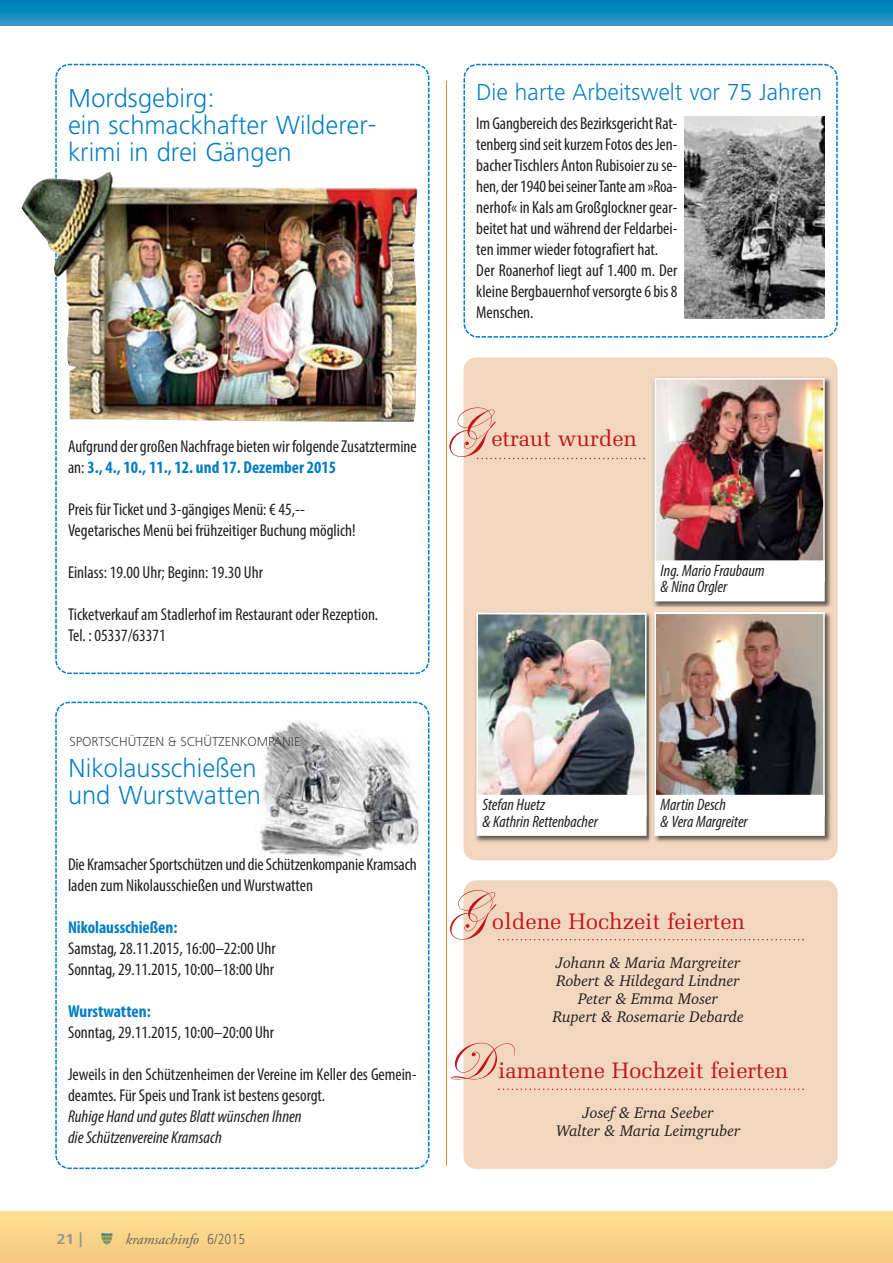
<style>
.page{position:relative;width:893px;height:1263px;background:#fff}
.page>*{position:absolute;margin:0;border:0;box-sizing:border-box;transform-origin:0 0}
.t1{font:54px "Edwardian Script ITC";color:#c4151c}
.t2{font:300 27px/27px "Frutiger Next LT";color:#007dc5}
.t3{font:300 24px "Frutiger Next LT";color:#007dc5}
.t4{font:22.35px "Melior";color:#c4151c}
.t5{font:condensed 17.25px/21px "Myriad Pro";color:#231f20}
.t6{font:italic condensed 17.25px/21px "Myriad Pro";color:#231f20}
.t7{font:700 condensed 17.25px "Myriad Pro";color:#007dc5}
.t8{font:italic condensed 16.5px/16.5px "Myriad Pro";color:#231f20}
.t9{font:italic 15.75px/18px "Charter IT Cby BT";color:#231f20;text-align:center}
.t10{font:italic 15px "Adobe Garamond Pro";color:#636466}
.t11{font:700 15px "Frutiger Next LT";color:#939598}
.t12{font:300 13.5px "Frutiger Next LT";color:#404041}
.s1{font-weight:700;color:#007dc5}
.s2{font-family:"Frutiger Next LT";font-weight:300;font-style:normal;font-stretch:condensed}
</style>
<div class="page">
<div style="left:0;top:1212px;width:893px;height:51px;background:#f9d488"></div>
<svg style="left:0;top:0;width:893px;height:26px"></svg>
<svg style="left:101px;top:1233px;width:12px;height:12px"></svg>
<hr style="left:446px;top:81px;width:1px;height:1084px;background:#e88931">
<div style="left:463px;top:880px;width:375px;height:289px;background:#f2d7bf;border-radius:13px"></div>
<svg style="left:498px;top:939px;width:306px;height:1px"></svg>
<svg style="left:498px;top:1088px;width:306px;height:2px"></svg>
<div style="left:463px;top:357px;width:375px;height:503px;background:#f2d7bf;border-radius:13px"></div>
<svg style="left:477px;top:458px;width:168px;height:1px"></svg>
<img style="left:653px;top:377px;width:178px;height:465px">
<img style="left:658px;top:615px;width:164px;height:180px">
<div style="left:655px;top:612px;width:170px;height:205px;border:2px solid #fff"></div>
<div style="left:656px;top:796px;width:167px;height:38px;background:#fff"></div>
<div style="left:655px;top:795px;width:170px;height:41px;border:2px solid #fff"></div>
<img style="left:475px;top:613px;width:183px;height:229px">
<img style="left:655px;top:613px;width:3px;height:182px">
<img style="left:656px;top:614px;width:2px;height:181px">
<img style="left:655px;top:795px;width:3px;height:41px">
<img style="left:479px;top:615px;width:165px;height:180px">
<div style="left:476px;top:612px;width:171px;height:205px;border:2px solid #fff"></div>
<div style="left:478px;top:796px;width:167px;height:38px;background:#fff"></div>
<div style="left:476px;top:795px;width:171px;height:41px;border:2px solid #fff"></div>
<img style="left:658px;top:607px;width:173px;height:6px">
<img style="left:658px;top:612px;width:167px;height:1px">
<svg style="left:653px;top:607px;width:5px;height:6px"></svg>
<img style="left:658px;top:381px;width:164px;height:179px">
<div style="left:655px;top:378px;width:170px;height:204px;border:2px solid #fff"></div>
<div style="left:656px;top:562px;width:167px;height:38px;background:#fff"></div>
<div style="left:655px;top:560px;width:170px;height:41px;border:2px solid #fff"></div>
<svg style="left:55px;top:701px;width:375px;height:469px"></svg>
<svg style="left:66px;top:1166px;width:7px;height:4px"></svg>
<svg style="left:55px;top:63px;width:375px;height:612px"></svg>
<svg style="left:66px;top:671px;width:7px;height:4px"></svg>
<img style="left:21px;top:172px;width:396px;height:250px">
<svg style="left:463px;top:63px;width:375px;height:275px"></svg>
<svg style="left:474px;top:335px;width:7px;height:3px"></svg>
<img style="left:685px;top:117px;width:140px;height:201px">
<h2 class="t2" style="left:68px;top:87px;width:310px">Mordsgebirg:<br>ein schmackhafter Wilderer - krimi in drei Gängen</h2>
<h3 class="t3" style="left:476px;top:83px;width:347px">Die harte Arbeitswelt vor 75 Jahren</h3>
<p class="t5" style="left:476px;top:114px;width:203px">Im Gangbereich des Bezirksgericht Rat&shy;tenberg sind seit kurzem Fotos des Jen&shy;bacher Tischlers Anton Rubisoier zu se&shy;hen, der 1940 bei seiner Tante am »Roa&shy;nerhof« in Kals am Großglockner gear&shy;beitet hat und während der Feldarbei&shy;ten immer wieder fotografiert hat.<br>Der Roanerhof liegt auf 1.400 m. Der kleine Bergbauernhof versorgte 6 bis 8<br>Menschen.</p>
<p class="t5" style="left:68px;top:438px;width:350px">Aufgrund der großen Nachfrage bieten wir folgende Zusatztermine an: <span class="s1">3., 4., 10., 11., 12. und 17. Dezember 2015</span></p>
<p class="t5" style="left:68px;top:501px;width:289px">Preis für Ticket und 3-gängiges Menü: € 45,--<br>Vegetarisches Menü bei frühzeitiger Buchung möglich!</p>
<p class="t5" style="left:68px;top:564px;width:197px">Einlass: 19.00 Uhr; Beginn: 19.30 Uhr</p>
<p class="t5" style="left:68px;top:606px;width:312px">Ticketverkauf am Stadlerhof im Restaurant oder Rezeption.<br>Tel. : 05337/63371</p>
<h1 class="t1" style="left:447px;top:396px;width:41px">G</h1>
<p class="t4" style="left:491px;top:429px;width:147px">etraut wurden</p>
<p class="t8" style="left:661px;top:564px;width:105px">Ing. Mario Fraubaum &amp; Nina Orgler</p>
<p class="t12" style="left:70px;top:736px;width:232px">SPORTSCHÜTZEN &amp; SCHÜTZENKOMPANIE</p>
<h2 class="t2" style="left:68px;top:757px;width:195px">Nikolausschießen und Wurstwatten</h2>
<p class="t5" style="left:68px;top:856px;width:350px">Die Kramsacher Sportschützen und die Schützenkompanie Kramsach laden zum Nikolausschießen und Wurstwatten</p>
<p class="t7" style="left:68px;top:921px;width:111px">Nikolausschießen:</p>
<p class="t5" style="left:68px;top:940px;width:209px">Samstag, 28.11.2015, 16:00–22:00 Uhr<br>Sonntag, 29.11.2015, 10:00–18:00 Uhr</p>
<p class="t7" style="left:68px;top:1005px;width:84px">Wurstwatten:</p>
<p class="t5" style="left:68px;top:1024px;width:208px">Sonntag, 29.11.2015, 10:00–20:00 Uhr</p>
<p class="t5" style="left:68px;top:1066px;width:350px">Jeweils in den Schützenheimen der Vereine im Keller des Gemein&shy;deamtes. Für Speis und Trank ist bestens gesorgt.</p>
<p class="t6" style="left:68px;top:1108px;width:235px">Ruhige Hand und gutes Blatt wünschen Ihnen die Schützenvereine Kramsach</p>
<p class="t8" style="left:482px;top:798px;width:117px">Stefan Huetz<br>&amp; Kathrin Rettenbacher</p>
<p class="t8" style="left:661px;top:798px;width:89px">Martin Desch<br>&amp; Vera Margreiter</p>
<h1 class="t1" style="left:447px;top:878px;width:41px">G</h1>
<p class="t4" style="left:492px;top:912px;width:255px">oldene Hochzeit feierten</p>
<p class="t9" style="left:553px;top:955px;width:193px">Johann &amp; Maria Margreiter<br>Robert &amp; Hildegard Lindner<br>Peter &amp; Emma Moser<br>Rupert &amp; Rosemarie Debarde</p>
<h1 class="t1" style="left:447px;top:1028px;width:47px">D</h1>
<p class="t4" style="left:498px;top:1061px;width:292px">iamantene Hochzeit feierten</p>
<p class="t9" style="left:556px;top:1105px;width:186px">Josef &amp; Erna Seeber<br>Walter &amp; Maria Leimgruber</p>
<p class="t11" style="left:57px;top:1233px;width:27px">21 |</p>
<p class="t10" style="left:126px;top:1233px;width:121px">kramsachinfo <span class="s2">6/2015</span></p>
</div>
